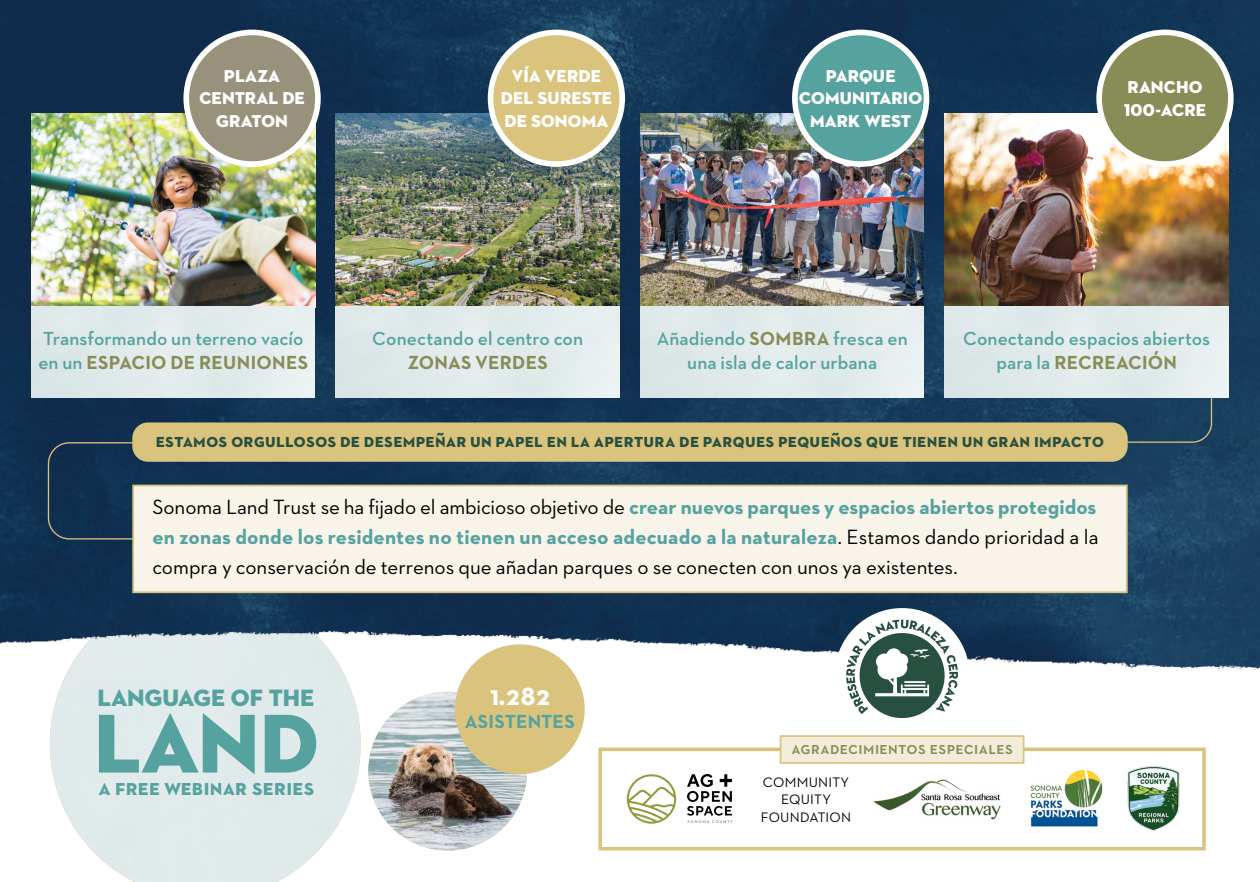
<style>
.page{position:relative;width:1260px;height:882px;background:#fff}
.page>*{position:absolute;margin:0;border:0;box-sizing:border-box;transform-origin:0 0}
.t1{font:84.88px "Neutraface 2 Display Titling";color:#55a29f}
.t2{font:700 28.18px "Neutraface 2 Text";color:#fff}
.t3{font:24.15px "Neutraface 2 Display Titling";letter-spacing:.005em;color:#55a29f}
.t4{font:700 22.93px "Neutraface 2 Text";letter-spacing:.01em;color:#55a29f}
.Body{font:21px/29.8px "Neutraface 2 Text";letter-spacing:-.005em;color:#000;text-align:justify}
.Body-2{font:600 19.25px/24.5px "Neutraface 2 Text";letter-spacing:.005em;color:#55a29f;text-align:center}
.Body-3{font:700 19.25px "Neutraface 2 Text";letter-spacing:.01em;color:#284f3f}
.Memory_of_Bold{font:700 19.25px "Neutraface 2 Text";letter-spacing:.01em;color:#55a29f}
.Body-4{font:17.5px/22.8px "Neutraface 2 Display Titling";letter-spacing:.01em;color:#fff;text-align:center}
.Memory_of_Bold-2{font:600 17.5px "Neutraface 2 Text";letter-spacing:.02em;color:#888c56}
.Body-5{font:14px/17.5px "Neutraface 2 Text";letter-spacing:.02em;color:#000;text-align:center}
.s1{font-weight:700;color:#888c56}
.s2{font-weight:700;color:#55a29f}
</style>
<div class="page">
<img style="left:0;top:0;width:1260px;height:683px">
<div style="left:835px;top:608px;width:135px;height:135px;background:#fff;border-radius:50%"></div>
<svg style="left:846px;top:620px;width:112px;height:94px"></svg>
<img style="left:368px;top:692px;width:159px;height:158px;border-radius:79px">
<svg style="left:47px;top:442px;width:997px;height:98px"></svg>
<svg style="left:207px;top:397px;width:1006px;height:46px"></svg>
<div style="left:132px;top:422px;width:996px;height:40px;background:#d9c37d;border-radius:16px"></div>
<div style="left:455px;top:644px;width:130px;height:130px;background:#d9c37d;border-radius:50%"></div>
<img style="left:640px;top:114px;width:284px;height:193px">
<div style="left:640px;top:307px;width:284px;height:91px;background:#e1eaec"></div>
<div style="left:792px;top:30px;width:137px;height:137px;background:#fff;border-radius:50%"></div>
<div style="left:798px;top:35px;width:126px;height:126px;background:#55a29f;border-radius:50%"></div>
<img style="left:945px;top:114px;width:283px;height:193px">
<div style="left:945px;top:307px;width:283px;height:91px;background:#e1ebec"></div>
<div style="left:1096px;top:30px;width:138px;height:137px;background:#fff;border-radius:50%"></div>
<div style="left:1102px;top:35px;width:126px;height:126px;background:#888c56;border-radius:50%"></div>
<img style="left:32px;top:114px;width:283px;height:193px">
<div style="left:32px;top:307px;width:283px;height:91px;background:#e1ebec"></div>
<div style="left:183px;top:30px;width:138px;height:137px;background:#fff;border-radius:50%"></div>
<div style="left:189px;top:35px;width:126px;height:126px;background:#98927d;border-radius:50%"></div>
<img style="left:336px;top:114px;width:283px;height:193px">
<div style="left:336px;top:307px;width:283px;height:91px;background:#e1ebec"></div>
<div style="left:488px;top:30px;width:137px;height:137px;background:#fff;border-radius:50%"></div>
<div style="left:493px;top:35px;width:126px;height:126px;background:#d9c37d;border-radius:50%"></div>
<div style="left:598px;top:748px;width:608px;height:102px;background:#fff;border:4px solid #d9c37d"></div>
<img style="left:873px;top:779px;width:128px;height:41px">
<img style="left:1031px;top:769px;width:72px;height:58px">
<svg style="left:627px;top:774px;width:49px;height:50px"></svg>
<svg style="left:687px;top:774px;width:46px;height:49px"></svg>
<img style="left:1127px;top:766px;width:53px;height:65px">
<div style="left:132px;top:485px;width:996px;height:108px;background:#f8f4ea;border:2px solid #d9c37d"></div>
<div style="left:780px;top:735px;width:244px;height:29px;background:#f3ecda;border:2px solid #d9c37d"></div>
<p class="Body-4" style="left:199px;top:64px;width:107px">PLAZA<br>CENTRAL DE<br>GRATON</p>
<p class="Body-4" style="left:501px;top:64px;width:113px">VÍA VERDE<br>DEL SURESTE<br>DE SONOMA</p>
<p class="Body-4" style="left:799px;top:64px;width:124px">PARQUE<br>COMUNITARIO<br>MARK WEST</p>
<p class="Body-4" style="left:1124px;top:76px;width:83px;text-align:left">RANCHO<br>100-ACRE</p>
<p class="Body-2" style="left:38px;top:326px;width:271px;text-align:left">Transformando un terreno vacío en un <span class="s1">ESPACIO DE REUNIONES</span></p>
<p class="Body-2" style="left:372px;top:326px;width:212px">Conectando el centro con<br><span class="s1">ZONAS VERDES</span></p>
<p class="Body-2" style="left:657px;top:326px;width:253px">Añadiendo <span class="s1">SOMBRA</span> fresca en una isla de calor urbana</p>
<p class="Body-2" style="left:963px;top:326px;width:249px">Conectando espacios abiertos para la <span class="s1">RECREACIÓN</span></p>
<p class="Body-3" style="left:156px;top:428px;width:950px">estamos orgullosos de desempeñar un papel en la apertura de parques pequeños que tienen un gran impacto</p>
<p class="Body" style="left:152px;top:492px;width:948px">Sonoma Land Trust se ha fijado el ambicioso objetivo de <span class="s2">crear nuevos parques y espacios abiertos protegidos en zonas donde los residentes no tienen un acceso adecuado a la naturaleza</span>. Estamos dando prioridad a la compra y conservación de terrenos que añadan parques o se conecten con unos ya existentes.</p>
<p class="t3" style="left:97px;top:682px;width:218px">LANGUAGE OF THE</p>
<p class="t1" style="left:94px;top:690px;width:226px">LAND</p>
<p class="t4" style="left:98px;top:772px;width:218px">a free webinar series</p>
<p class="t2" style="left:490px;top:677px;width:61px">1.282</p>
<p class="Memory_of_Bold" style="left:465px;top:709px;width:111px">ASISTENTES</p>
<p class="Memory_of_Bold-2" style="left:791px;top:737px;width:223px">agradecimientos especiales</p>
<p class="Body-5" style="left:761px;top:773px;width:92px">COMMUNITY<br>EQUITY<br>FOUNDATION</p>
</div>
